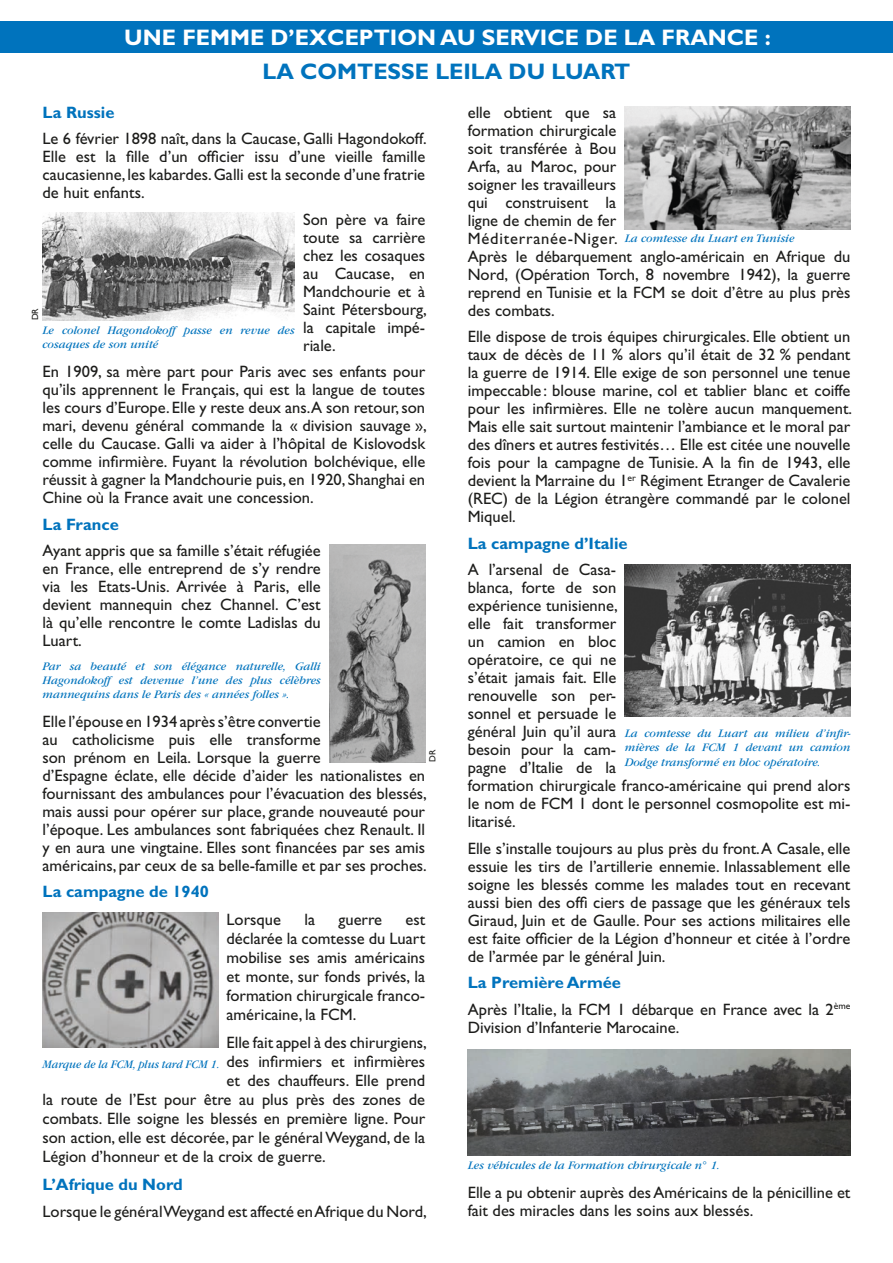
<style>
.page{position:relative;width:893px;height:1263px;background:#fff}
.page>*{position:absolute;margin:0;border:0;box-sizing:border-box;transform-origin:0 0}
.t1{font:700 22.5px "Gill Sans Std";color:#fff}
.t2{font:700 22.5px "Gill Sans Std";color:#0073bd}
.t3{font:16.5px/18px "Gill Sans Std";color:#1d1d1b;text-align:justify}
.t4{font:700 16.5px "Gill Sans Std";color:#0073bd}
.t5{font:italic 12px/14.4px "Garamond";color:#0073bd;text-align:justify}
.t6{font:italic 12px "Garamond";color:#0073bd;scale:.95 1}
.t7{font:9px "Gill Sans Std";color:#1d1d1b}
.s1{font-weight:700;color:#0073bd}
</style>
<div class="page">
<div style="left:0;top:21px;width:893px;height:32px;background:#0073bd"></div>
<img style="left:43px;top:213px;width:252px;height:107px">
<img style="left:329px;top:544px;width:96px;height:218px">
<img style="left:43px;top:912px;width:175px;height:136px">
<img style="left:625px;top:106px;width:225px;height:123px">
<img style="left:625px;top:564px;width:225px;height:152px">
<img style="left:468px;top:1050px;width:382px;height:106px">
<h1 class="t1" style="left:124px;top:24px;width:648px">UNE FEMME D’EXCEPTION AU SERVICE DE LA FRANCE :</h1>
<h1 class="t2" style="left:263px;top:58px;width:369px">LA COMTESSE LEILA DU LUART</h1>
<p class="t4" style="left:43px;top:102px;width:73px">La Russie</p>
<p class="t3" style="left:43px;top:130px;width:386px">Le 6 février 1898 naît, dans la Caucase, Galli Hagondokoff.<br>Elle est la fille d’un officier issu d’une vieille famille caucasienne, les kabardes. Galli est la seconde d’une fratrie de huit enfants.</p>
<p class="t3" style="left:303px;top:210px;width:125px">Son père va faire toute sa carrière chez les cosaques au Caucase, en Mandchourie et à Saint Pétersbourg, la capitale impé&shy;riale.</p>
<p class="t3" style="left:43px;top:363px;width:386px">En 1909, sa mère part pour Paris avec ses enfants pour qu’ils apprennent le Français, qui est la langue de toutes les cours d’Europe. Elle y reste deux ans.A son retour, son mari, devenu général commande la « division sauvage », celle du Caucase. Galli va aider à l’hôpital de Kislovodsk comme infirmière. Fuyant la révolution bolchévique, elle réussit à gagner la Mandchourie puis, en 1920, Shanghai en Chine où la France avait une concession.</p>
<p class="t4" style="left:43px;top:514px;width:78px">La France</p>
<p class="t3" style="left:43px;top:542px;width:280px">Ayant appris que sa famille s’était réfugiée en France, elle entreprend de s’y rendre via les Etats-Unis. Arrivée à Paris, elle devient mannequin chez Channel. C’est là qu’elle rencontre le comte Ladislas du Luart.</p>
<p class="t7" style="left:30px;top:320px;width:14px;rotate:-90deg">DR</p>
<p class="t5" style="left:43px;top:323px;width:254px">Le colonel Hagondokoff passe en revue des cosaques de son unité</p>
<p class="t5" style="left:43px;top:659px;width:280px">Par sa beauté et son élégance naturelle, Galli Hagondokoff est devenue l’une des plus célèbres mannequins dans le Paris des « années folles ».</p>
<p class="t3" style="left:43px;top:712px;width:386px;text-align:left">Elle l’épouse en 1934 après s’être convertie<br>au catholicisme puis elle transforme<br>son prénom en Leila. Lorsque la guerre<br>d’Espagne éclate, elle décide d’aider les nationalistes en fournissant des ambulances pour l’évacuation des blessés, mais aussi pour opérer sur place, grande nouveauté pour l’époque. Les ambulances sont fabriquées chez Renault. Il y en aura une vingtaine. Elles sont financées par ses amis américains, par ceux de sa belle-famille et par ses proches.</p>
<p class="t4" style="left:43px;top:882px;width:168px">La campagne de 1940</p>
<p class="t3" style="left:226px;top:910px;width:56px">Lorsque</p>
<p class="t3" style="left:304px;top:910px;width:12px">la</p>
<p class="t3" style="left:338px;top:910px;width:45px">guerre</p>
<p class="t7" style="left:427px;top:762px;width:14px;rotate:-90deg">DR</p>
<p class="t3" style="left:226px;top:910px;width:200px;line-height:19px;text-indent:179px">est déclarée la comtesse du Luart mobilise ses amis américains et monte, sur fonds privés, la formation chirurgicale franco&shy;américaine, la FCM.</p>
<p class="t3" style="left:226px;top:1033px;width:202px">Elle fait appel à des chirurgiens,</p>
<p class="t3" style="left:226px;top:1052px;width:200px">des infirmiers et infirmières</p>
<p class="t3" style="left:226px;top:1071px;width:200px">et des chauffeurs. Elle prend</p>
<p class="t3" style="left:43px;top:1090px;width:384px">la route de l’Est pour être au plus près des zones de</p>
<p class="t3" style="left:43px;top:1109px;width:384px">combats. Elle soigne les blessés en première ligne. Pour</p>
<p class="t3" style="left:43px;top:1128px;width:384px">son action, elle est décorée, par le général Weygand, de la</p>
<p class="t3" style="left:43px;top:1147px;width:285px">Légion d’honneur et de la croix de guerre.</p>
<p class="t4" style="left:43px;top:1174px;width:142px">L’Afrique du Nord</p>
<p class="t3" style="left:43px;top:1202px;width:386px">Lorsque le général Weygand est affecté en Afrique du Nord,</p>
<p class="t6" style="left:43px;top:1058px;width:188px">Marque de la FCM, plus tard FCM 1.</p>
<p class="t3" style="left:468px;top:103px;width:384px;text-align:left">elle obtient que sa<br>formation chirurgicale<br>soit transférée à Bou<br>Arfa, au Maroc, pour<br>soigner les travailleurs<br>qui construisent la<br>ligne de chemin de fer<br>Méditerranée-Niger.<br>Après le débarquement anglo-américain en Afrique du<br>Nord, (Opération Torch, 8 novembre 1942), la guerre reprend en Tunisie et la FCM se doit d’être au plus près des combats.</p>
<p class="t3" style="left:468px;top:328px;width:386px">Elle dispose de trois équipes chirurgicales. Elle obtient un taux de décès de 11 % alors qu’il était de 32 % pendant la guerre de 1914. Elle exige de son personnel une tenue impeccable : blouse marine, col et tablier blanc et coiffe pour les infirmières. Elle ne tolère aucun manquement.<br>Mais elle sait surtout maintenir l’ambiance et le moral par des dîners et autres festivités… Elle est citée une nouvelle fois pour la campagne de Tunisie. A la fin de 1943, elle devient la Marraine du 1<sup>er</sup> Régiment Etranger de Cavalerie (REC) de la Légion étrangère commandé par le colonel Miquel.</p>
<p class="t4" style="left:468px;top:533px;width:161px">La campagne d’Italie</p>
<p class="t3" style="left:468px;top:561px;width:384px;text-align:left">A l’arsenal de Casa-<br>blanca, forte de son<br>expérience tunisienne,<br>elle fait transformer<br>un camion en bloc<br>opératoire, ce qui ne<br>s’était jamais fait. Elle<br>renouvelle son per-<br>sonnel et persuade le<br>général Juin qu’il aura<br>besoin pour la cam-<br>pagne d’Italie de la<br>formation chirurgicale franco-américaine qui prend alors le nom de FCM 1 dont le personnel cosmopolite est mi&shy;litarisé.</p>
<p class="t3" style="left:468px;top:839px;width:384px">Elle s’installe toujours au plus près du front. A Casale, elle essuie les tirs de l’artillerie ennemie. Inlassablement elle soigne les blessés comme les malades tout en recevant aussi bien des offi ciers de passage que les généraux tels Giraud, Juin et de Gaulle. Pour ses actions militaires elle est faite officier de la Légion d’honneur et citée à l’ordre de l’armée par le général Juin.</p>
<p class="t3" style="left:468px;top:969px;width:384px;line-height:26.5px"><span class="s1">La Première Armée<br></span>Après l’Italie, la FCM 1 débarque en France avec la 2<sup>ème</sup></p>
<p class="t3" style="left:468px;top:1018px;width:213px">Division d’Infanterie Marocaine.</p>
<p class="t5" style="left:625px;top:232px;width:171px">La comtesse du Luart en Tunisie</p>
<p class="t5" style="left:625px;top:726px;width:227px">La comtesse du Luart au milieu d’infir&shy;mières de la FCM 1 devant un camion Dodge transformé en bloc opératoire.</p>
<p class="t5" style="left:468px;top:1158px;width:254px">Les véhicules de la Formation chirurgicale n° 1.</p>
<p class="t3" style="left:468px;top:1184px;width:384px">Elle a pu obtenir auprès des Américains de la pénicilline et fait des miracles dans les soins aux blessés.</p>
</div>
